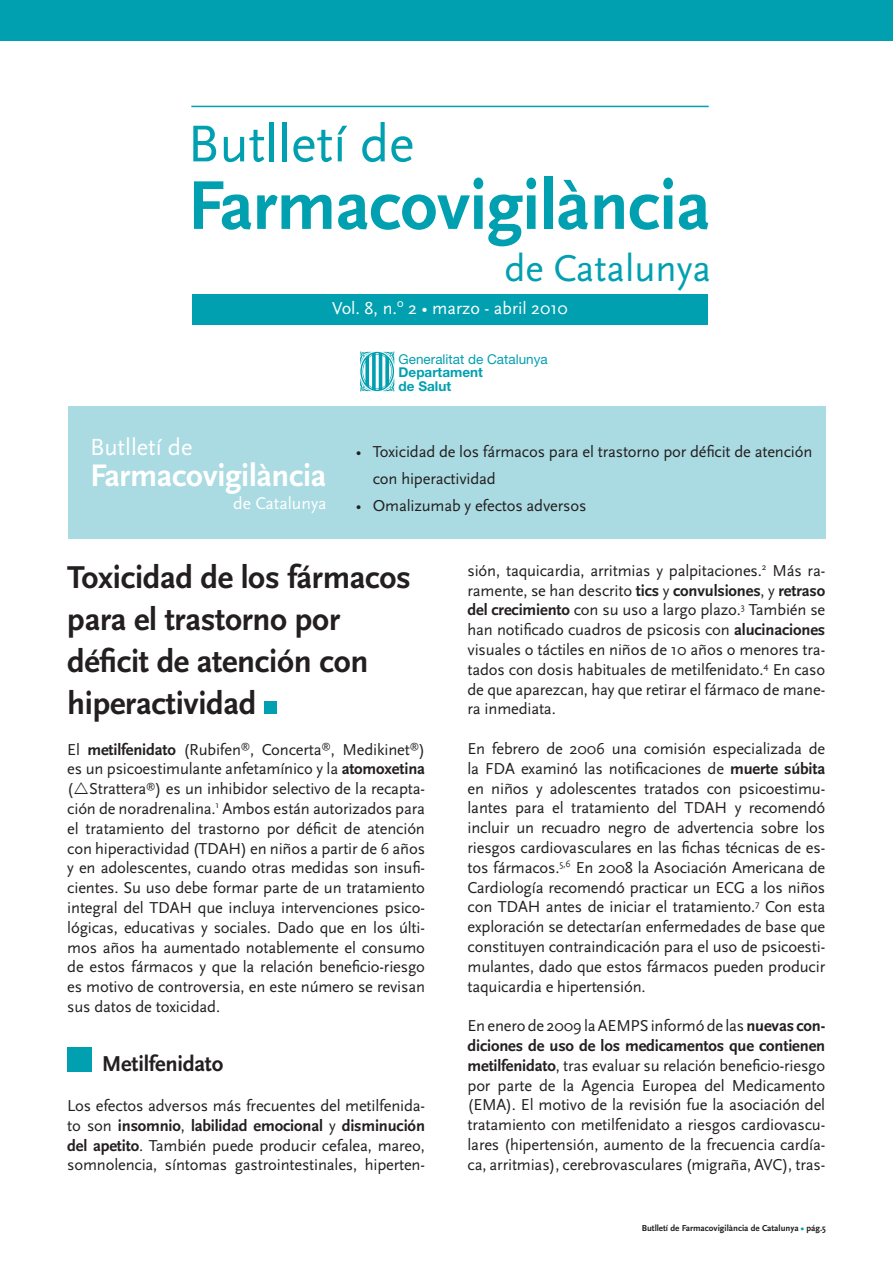
<style>
.page{position:relative;width:893px;height:1263px;background:#fff}
.page>*{position:absolute;margin:0;border:0;box-sizing:border-box;transform-origin:0 0}
.t1{font:700 72px "Scala Sans";letter-spacing:-.01em;color:#00a0b0}
.t2{font:54px "Scala Sans";color:#00a0b0}
.t3{font:39px "Scala Sans";color:#00a0b0}
.t4{font:700 33px/42px "Scala Sans";letter-spacing:-.01em;color:#231f20}
.t5{font:700 32.55px "Scala Sans";letter-spacing:-.01em;color:#fff}
.t6{font:24.45px "Scala Sans";color:#fff}
.t7{font:700 22.5px "Scala Sans";letter-spacing:-.01em;color:#231f20}
.t8{font:18px "Scala Sans";color:#fff}
.t9{font:17.55px "Scala Sans";color:#fff}
.t10{font:16.5px/19.8px "Scala Sans";letter-spacing:-.01em;color:#231f20;text-align:justify}
.t11{font:13.5px "Helvetica Neue LT Std";color:#00a0b0}
.t12{font:700 13.5px/13.5px "Helvetica Neue LT Std";color:#00a0b0}
.t13{font:700 9px "Scala Sans";color:#231f20}
.s1{font-family:"Frutiger LT Std";font-weight:300}
.s2{font-weight:700}
.s3{color:#00a0b0}
</style>
<div class="page">
<div style="left:68px;top:406px;width:757px;height:133px;background:#aadbe2"></div>
<div style="left:192px;top:294px;width:516px;height:31px;background:#00a0b0"></div>
<div style="left:0;top:0;width:893px;height:40px;background:#00a0b0"></div>
<hr style="left:191px;top:106px;width:518px;height:1px;background:#00a0b0">
<svg style="left:360px;top:351px;width:34px;height:41px"></svg>
<div style="left:264px;top:701px;width:13px;height:13px;background:#00a0b0"></div>
<div style="left:67px;top:1047px;width:24px;height:24px;background:#00a0b0"></div>
<h2 class="t2" style="left:187px;top:114px;width:228px">Butlletí de</h2>
<h1 class="t1" style="left:187px;top:167px;width:525px">Farmacovigilància</h1>
<h3 class="t3" style="left:504px;top:248px;width:208px">de Catalunya</h3>
<p class="t8" style="left:332px;top:299px;width:237px">Vol. 8, n.<span class="s1">º</span> 2 • marzo - abril 2010</p>
<p class="t11" style="left:399px;top:351px;width:151px">Generalitat de Catalunya</p>
<p class="t12" style="left:399px;top:365px;width:86px">Departament de Salut</p>
<h3 class="t6" style="left:90px;top:434px;width:104px">Butlletí de</h3>
<h3 class="t5" style="left:90px;top:457px;width:238px">Farmacovigilància</h3>
<p class="t9" style="left:233px;top:494px;width:95px">de Catalunya</p>
<p class="t10" style="left:373px;top:438px;width:441px;line-height:27px;text-indent:-17px">• Toxicidad de los fármacos para el trastorno por déficit de atención con hiperactividad</p>
<p class="t10" style="left:356px;top:496px;width:232px">• Omalizumab y efectos adversos</p>
<h3 class="t4" style="left:67px;top:557px;width:345px">Toxicidad de los fármacos para el trastorno por déficit de atención con hiperactividad</h3>
<p class="t10" style="left:67px;top:739px;width:359px">El <span class="s2">metilfenidato</span> (Rubifen<sup>®</sup>, Concerta<sup>®</sup>, Medikinet<sup>®</sup>) es un psicoestimulante anfetamínico y la <span class="s2">atomoxetina </span>( Strattera<sup>®</sup>) es un inhibidor selectivo de la recapta&shy;ción de noradrenalina.<sup>1</sup> Ambos están autorizados para el tratamiento del trastorno por déficit de atención con hiperactividad (TDAH) en niños a partir de 6 años y en adolescentes, cuando otras medidas son insufi&shy;cientes. Su uso debe formar parte de un tratamiento integral del TDAH que incluya intervenciones psico&shy;lógicas, educativas y sociales. Dado que en los últi&shy;mos años ha aumentado notablemente el consumo de estos fármacos y que la relación beneficio-riesgo es motivo de controversia, en este número se revisan sus datos de toxicidad.</p>
<h3 class="t7" style="left:102px;top:1052px;width:123px">Metilfenidato</h3>
<p class="t10" style="left:67px;top:1096px;width:359px">Los efectos adversos más frecuentes del metilfenida&shy;to son <span class="s2">insomnio</span>, <span class="s2">labilidad emocional</span> y <span class="s2">disminución del apetito</span>. También puede producir cefalea, mareo, somnolencia, síntomas gastrointestinales, hiperten-</p>
<p class="t10" style="left:467px;top:561px;width:359px">sión, taquicardia, arritmias y palpitaciones.<sup>2</sup> Más ra&shy;ramente, se han descrito <span class="s2">tics</span> y <span class="s2">convulsiones</span>, y <span class="s2">retraso del crecimiento</span> con su uso a largo plazo.<sup>3</sup> También se han notificado cuadros de psicosis con <span class="s2">alucinaciones </span>visuales o táctiles en niños de 10 años o menores tra&shy;tados con dosis habituales de metilfenidato.<sup>4</sup> En caso de que aparezcan, hay que retirar el fármaco de mane&shy;ra inmediata.</p>
<p class="t10" style="left:468px;top:739px;width:359px">En febrero de 2006 una comisión especializada de la FDA examinó las notificaciones de <span class="s2">muerte súbita </span>en niños y adolescentes tratados con psicoestimu&shy;lantes para el tratamiento del TDAH y recomendó incluir un recuadro negro de advertencia sobre los riesgos cardiovasculares en las fichas técnicas de es&shy;tos fármacos.<sup>5,6</sup> En 2008 la Asociación Americana de Cardiología recomendó practicar un ECG a los niños con TDAH antes de iniciar el tratamiento.<sup>7</sup> Con esta exploración se detectarían enfermedades de base que constituyen contraindicación para el uso de psicoesti&shy;mulantes, dado que estos fármacos pueden producir taquicardia e hipertensión.</p>
<p class="t10" style="left:468px;top:1016px;width:359px">En enero de 2009 la AEMPS informó de las <span class="s2">nuevas con&shy;diciones de uso de los medicamentos que contienen metilfenidato</span>, tras evaluar su relación beneficio-riesgo por parte de la Agencia Europea del Medicamento (EMA). El motivo de la revisión fue la asociación del tratamiento con metilfenidato a riesgos cardiovascu&shy;lares (hipertensión, aumento de la frecuencia cardía&shy;ca, arritmias), cerebrovasculares (migraña, AVC), tras-</p>
<p class="t13" style="left:642px;top:1223px;width:186px">Butlletí de Farmacovigilància de Catalunya <span class="s3">•</span> pág.5</p>
</div>
